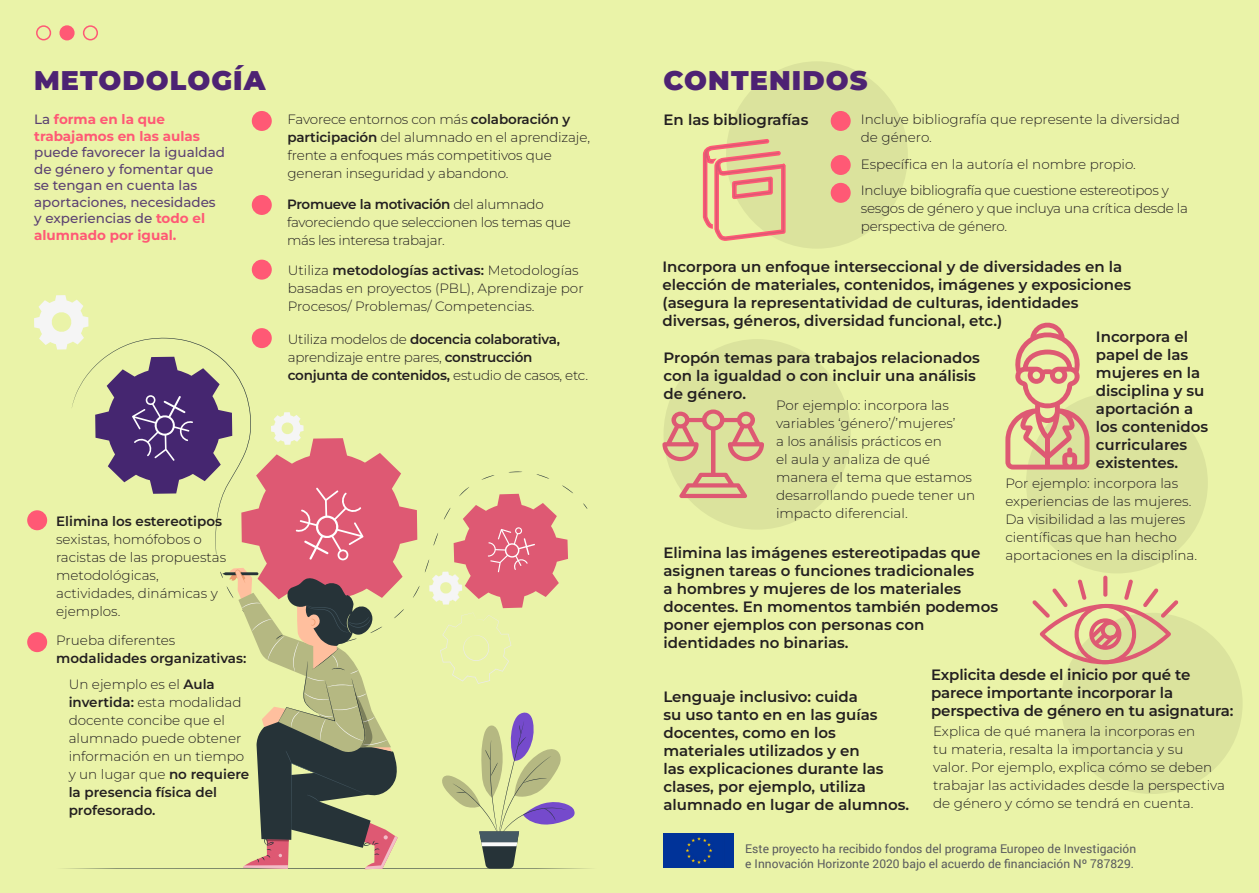
<style>
.page{position:relative;width:1259px;height:893px;background:#eaf3a8}
.page>*{position:absolute;margin:0;border:0;box-sizing:border-box;transform-origin:0 0}
.RECOMENDACIONES_GRUE{font:900 27px "Montserrat";letter-spacing:.04em;color:#4d2273}
.t1{font:600 15px/18px "Montserrat";color:#231f20}
.t2{font:300 13.5px/18px "Montserrat";color:#231f20}
.t3{font:300 13.5px/18px "Montserrat";letter-spacing:-.02em;color:#231f20}
.ENTRADILLA_RECOM1{font:500 13.5px/16.5px "Montserrat";color:#5c4272}
.t4{font:600 13.5px/18px "Montserrat";color:#231f20}
.Texto{font:12px/15px "Roboto";color:#5a5b5e}
.s1{font-weight:700;color:#ff5975}
.s2{font-weight:600}
.s3{font-weight:300}
</style>
<div class="page">
<svg style="left:34px;top:295px;width:556px;height:574px"></svg>
<div style="left:252px;top:111px;width:20px;height:20px;background:#ff5975;border-radius:50%"></div>
<div style="left:252px;top:195px;width:20px;height:20px;background:#ff5975;border-radius:50%"></div>
<div style="left:252px;top:260px;width:20px;height:20px;background:#ff5975;border-radius:50%"></div>
<div style="left:252px;top:328px;width:20px;height:20px;background:#ff5975;border-radius:50%"></div>
<div style="left:27px;top:510px;width:20px;height:20px;background:#ff5975;border-radius:50%"></div>
<div style="left:27px;top:632px;width:20px;height:20px;background:#ff5975;border-radius:50%"></div>
<div style="left:36px;top:25px;width:15px;height:15px;border:2px solid #ff5975;border-radius:50%"></div>
<div style="left:60px;top:26px;width:14px;height:14px;background:#ff5975;border-radius:50%"></div>
<div style="left:59px;top:25px;width:16px;height:15px;border:2px solid #ff5975;border-radius:50%"></div>
<div style="left:83px;top:25px;width:15px;height:15px;border:2px solid #ff5975;border-radius:50%"></div>
<div style="left:1060px;top:613px;width:182px;height:181px;background:#dbe39d;border-radius:50%"></div>
<svg style="left:1032px;top:579px;width:146px;height:85px"></svg>
<svg style="left:1103px;top:576px;width:4px;height:21px"></svg>
<div style="left:726px;top:61px;width:182px;height:188px;background:#dbe39d;border-radius:50%"></div>
<div style="left:1026px;top:392px;width:181px;height:181px;background:#dbe39d;border-radius:50%"></div>
<div style="left:663px;top:339px;width:188px;height:191px;background:#dbe39d;border-radius:50%"></div>
<div style="left:663px;top:833px;width:71px;height:35px;background:#039"></div>
<img style="left:686px;top:837px;width:26px;height:27px">
<div style="left:830px;top:111px;width:20px;height:20px;background:#ff5975;border-radius:50%"></div>
<div style="left:830px;top:155px;width:20px;height:20px;background:#ff5975;border-radius:50%"></div>
<div style="left:830px;top:183px;width:20px;height:20px;background:#ff5975;border-radius:50%"></div>
<svg style="left:702px;top:140px;width:84px;height:102px"></svg>
<svg style="left:662px;top:409px;width:102px;height:89px"></svg>
<svg style="left:1005px;top:322px;width:84px;height:147px"></svg>
<p class="RECOMENDACIONES_GRUE" style="left:34px;top:62px;width:233px">METODOLOGÍA</p>
<p class="ENTRADILLA_RECOM1" style="left:34px;top:111px;width:192px">La <span class="s1">forma en la que trabajamos en las aulas </span>puede favorecer la igualdad de género y fomentar que se tengan en cuenta las aportaciones, necesidades y experiencias de <span class="s1">todo el alumnado por igual.</span></p>
<h4 class="t2" style="left:287px;top:110px;width:304px">Favorece entornos con más <span class="s2">colaboración y participación</span> del alumnado en el aprendizaje, frente a enfoques más competitivos que generan inseguridad y abandono.</h4>
<h4 class="t3" style="left:287px;top:195px;width:285px"><span class="s2">Promueve la motivación</span> del alumnado favoreciendo que seleccionen los temas que más les interesa trabajar.</h4>
<h4 class="t2" style="left:288px;top:261px;width:297px">Utiliza <span class="s2">metodologías activas:</span> Metodologías basadas en proyectos (PBL), Aprendizaje por<br>Procesos/ Problemas/ Competencias.</h4>
<h4 class="t3" style="left:288px;top:330px;width:302px">Utiliza modelos de <span class="s2">docencia colaborativa, </span>aprendizaje entre pares, <span class="s2">construcción conjunta de contenidos,</span> estudio de casos, etc.</h4>
<h4 class="t2" style="left:56px;top:512px;width:171px"><span class="s2">Elimina los estereotipos </span>sexistas, homófobos o racistas de las propuestas metodológicas, actividades, dinámicas y ejemplos.</h4>
<h4 class="t4" style="left:56px;top:631px;width:192px"><span class="s3">Prueba diferentes </span>modalidades organizativas:</h4>
<h4 class="t2" style="left:69px;top:675px;width:182px">Un ejemplo es el <span class="s2">Aula invertida:</span> esta modalidad docente concibe que el alumnado puede obtener información en un tiempo y un lugar que <span class="s2">no requiere la presencia física del profesorado.</span></h4>
<p class="RECOMENDACIONES_GRUE" style="left:663px;top:62px;width:205px">CONTENIDOS</p>
<h3 class="t1" style="left:663px;top:111px;width:146px">En las bibliografías</h3>
<h4 class="t2" style="left:861px;top:110px;width:320px">Incluye bibliografía que represente la diversidad de género.</h4>
<h4 class="t2" style="left:861px;top:154px;width:276px">Específica en la autoría el nombre propio.</h4>
<h4 class="t3" style="left:861px;top:181px;width:329px">Incluye bibliografía que cuestione estereotipos y sesgos de género y que incluya una crítica desde la perspectiva de género.</h4>
<h3 class="t1" style="left:662px;top:258px;width:470px">Incorpora un enfoque interseccional y de diversidades en la elección de materiales, contenidos, imágenes y exposiciones (asegura la representatividad de culturas, identidades diversas, géneros, diversidad funcional, etc.)</h3>
<h3 class="t1" style="left:663px;top:348px;width:318px">Propón temas para trabajos relacionados con la igualdad o con incluir una análisis de género.</h3>
<h4 class="t2" style="left:776px;top:395px;width:201px">Por ejemplo: incorpora las variables ‘género’/’mujeres’<br>a los análisis prácticos en<br>el aula y analiza de qué manera el tema que estamos desarrollando puede tener un impacto diferencial.</h4>
<h3 class="t1" style="left:1096px;top:327px;width:114px">Incorpora el papel de las mujeres en la disciplina y su aportación a los contenidos curriculares existentes.</h3>
<h4 class="t2" style="left:1005px;top:474px;width:187px">Por ejemplo: incorpora las experiencias de las mujeres.<br>Da visibilidad a las mujeres científicas que han hecho</h4>
<h3 class="t1" style="left:663px;top:543px;width:318px">Elimina las imágenes estereotipadas que</h3>
<h4 class="t2" style="left:1005px;top:546px;width:193px">aportaciones en la disciplina.</h4>
<h3 class="t1" style="left:663px;top:561px;width:336px">asignen tareas o funciones tradicionales<br>a hombres y mujeres de los materiales docentes. En momentos también podemos poner ejemplos con personas con identidades no binarias.</h3>
<h3 class="t1" style="left:931px;top:665px;width:304px">Explicita desde el inicio por qué te parece importante incorporar la perspectiva de género en tu asignatura:</h3>
<h4 class="t2" style="left:933px;top:722px;width:293px">Explica de qué manera la incorporas en<br>tu materia, resalta la importancia y su<br>valor. Por ejemplo, explica cómo se deben trabajar las actividades desde la perspectiva de género y cómo se tendrá en cuenta.</h4>
<h3 class="t1" style="left:663px;top:687px;width:247px">Lenguaje inclusivo: cuida<br>su uso tanto en en las guías docentes, como en los materiales utilizados y en<br>las explicaciones durante las clases, por ejemplo, utiliza alumnado en lugar de alumnos.</h3>
<p class="Texto" style="left:745px;top:840px;width:392px">Este proyecto ha recibido fondos del programa Europeo de Investigación e Innovación Horizonte 2020 bajo el acuerdo de financiación Nº 787829.</p>
</div>
